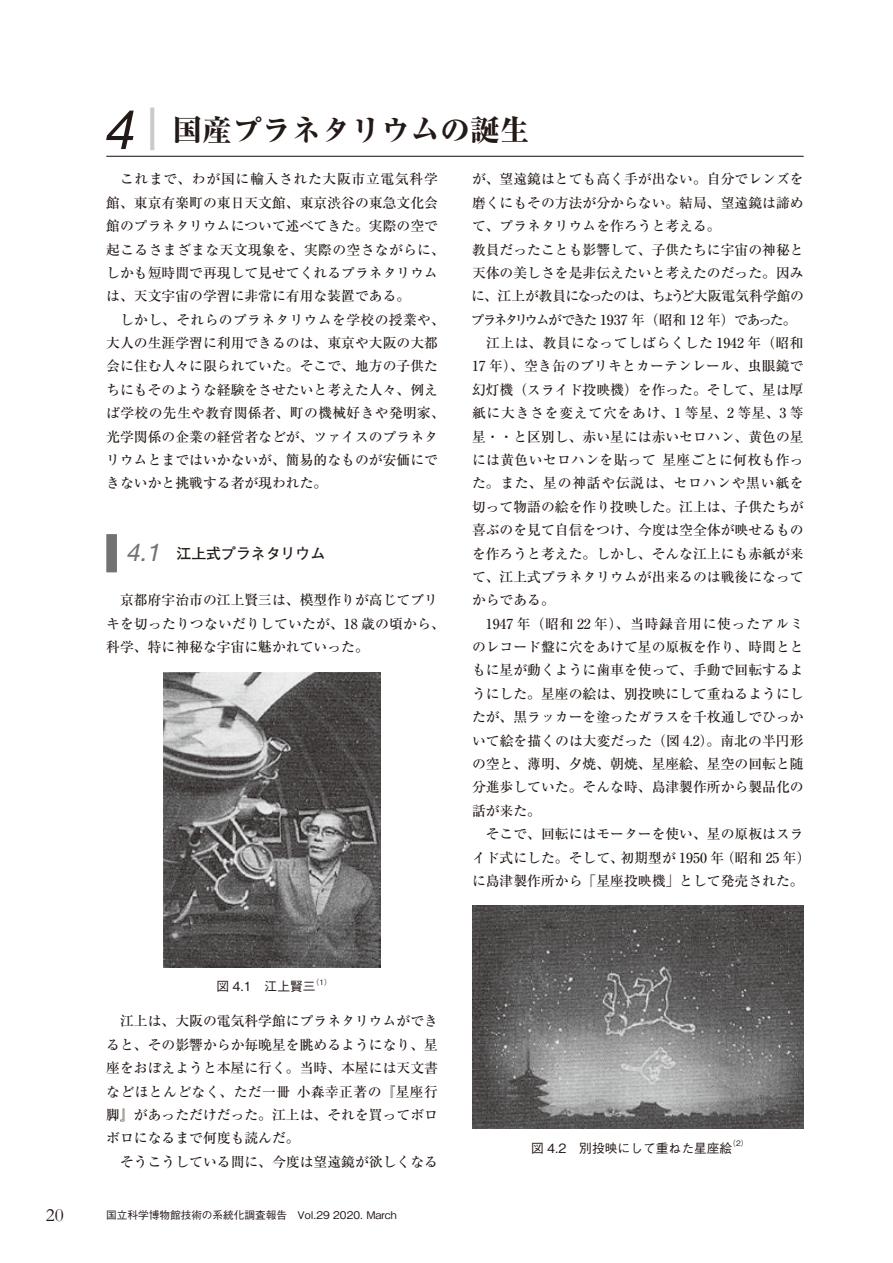
<style>
.page{position:relative;width:893px;height:1263px;background:#fff}
.page>*{position:absolute;margin:0;border:0;box-sizing:border-box;transform-origin:0 0}
.t1{font:800 29.7px "Ryumin Pro";color:#231916}
.t2{font:19.2px "Garamond";color:#231916}
.t3{font:700 14.85px "Futo Go B101 Pro";color:#231916}
.t4{font:500 13.8px/23.4px "Ryumin Pro";color:#231916}
.t5{font:500 12.75px "Gothic BBB Pro";color:#231916}
.t6{font:500 10.65px "Gothic BBB Pro";color:#231916}
.t7{font:500 7.5px "Gothic BBB Pro";color:#231916}
.s1{font-family:"Helvetica Neue";font-weight:400;font-style:italic;font-size:54.15px}
.s2{font-size:42.45px;color:#c9cacb}
.s3{font-family:"Helvetica Neue";font-weight:400;font-style:italic;font-size:24.45px;color:#727272}
</style>
<div class="page">
<hr style="left:106px;top:156px;width:698px;height:1px;background:#231916">
<div style="left:106px;top:534px;width:11px;height:38px;background:#727272"></div>
<img style="left:163px;top:672px;width:218px;height:296px">
<img style="left:472px;top:905px;width:332px;height:224px">
<h1 class="t1" style="left:106px;top:107px;width:425px"><span class="s1">4</span><span class="s2">｜</span>国産プラネタリウムの誕生</h1>
<p class="t4" style="left:106px;top:167px;width:340px;text-indent:14px">これまで、わが国に輸入された大阪市立電気科学館、東京有楽町の東日天文館、東京渋谷の東急文化会館のプラネタリウムについて述べてきた。実際の空で起こるさまざまな天文現象を、実際の空さながらに、しかも短時間で再現して見せてくれるプラネタリウムは、天文宇宙の学習に非常に有用な装置である。</p>
<p class="t4" style="left:106px;top:307px;width:340px;text-indent:14px">しかし、それらのプラネタリウムを学校の授業や、大人の生涯学習に利用できるのは、東京や大阪の大都会に住む人々に限られていた。そこで、地方の子供たちにもそのような経験をさせたいと考えた人々、例えば学校の先生や教育関係者、町の機械好きや発明家、光学関係の企業の経営者などが、ツァイスのプラネタリウムとまではいかないが、簡易的なものが安価にできないかと挑戦する者が現われた。</p>
<p class="t4" style="left:471px;top:166px;width:335px">が、望遠鏡はとても高く手が出ない。自分でレンズを磨くにもその方法が分からない。結局、望遠鏡は諦めて、プラネタリウムを作ろうと考える。<br>教員だったことも影響して、子供たちに宇宙の神秘と天体の美しさを是非伝えたいと考えたのだった。因みに、江上が教員になったのは、ちょうど大阪電気科学館のプラネタリウムができた 1937 年（昭和 12 年）であった。　江上は、教員になってしばらくした 1942 年（昭和<br>17 年）、空き缶のブリキとカーテンレール、虫眼鏡で幻灯機（スライド投映機）を作った。そして、星は厚紙に大きさを変えて穴をあけ、1 等星、2 等星、3 等星・・と区別し、赤い星には赤いセロハン、黄色の星には黄色いセロハンを貼って星座ごとに何枚も作った。また、星の神話や伝説は、セロハンや黒い紙を切って物語の絵を作り投映した。江上は、子供たちが喜ぶのを見て自信をつけ、今度は空全体が映せるものを作ろうと考えた。しかし、そんな江上にも赤紙が来て、江上式プラネタリウムが出来るのは戦後になってからである。<br>　1947 年（昭和 22 年）、当時録音用に使ったアルミのレコード盤に穴をあけて星の原板を作り、時間とともに星が動くように歯車を使って、手動で回転するようにした。星座の絵は、別投映にして重ねるようにしたが、黒ラッカーを塗ったガラスを千枚通しでひっかいて絵を描くのは大変だった（図 4.2）。南北の半円形の空と、薄明、夕焼、朝焼、星座絵、星空の回転と随分進歩していた。そんな時、島津製作所から製品化の話が来た。</p>
<p class="t4" style="left:472px;top:821px;width:340px;text-align:center">そこで、回転にはモーターを使い、星の原板はスラ<br>イド式にした。そして、初期型が 1950 年（昭和 25 年）に島津製作所から「星座投映機」として発売された。</p>
<p class="t3" style="left:128px;top:541px;width:199px"><span class="s3">4.1</span> 江上式プラネタリウム</p>
<p class="t4" style="left:106px;top:587px;width:340px;text-indent:14px">京都府宇治市の江上賢三は、模型作りが高じてブリキを切ったりつないだりしていたが、18 歳の頃から、科学、特に神秘な宇宙に魅かれていった。</p>
<p class="t5" style="left:217px;top:976px;width:101px">図 4.1　江上賢三</p>
<p class="t7" style="left:312px;top:976px;width:21px">（1）</p>
<p class="t4" style="left:106px;top:1008px;width:333px;text-indent:14px">江上は、大阪の電気科学館にプラネタリウムができると、その影響からか毎晩星を眺めるようになり、星座をおぼえようと本屋に行く。当時、本屋には天文書などほとんどなく、ただ一冊小森幸正著の『星座行脚』があっただけだった。江上は、それを買ってボロボロになるまで何度も読んだ。<br>　そうこうしている間に、今度は望遠鏡が欲しくなる</p>
<h2 class="t2" style="left:46px;top:1202px;width:19px">20</h2>
<p class="t6" style="left:106px;top:1206px;width:292px">国立科学博物館技術の系統化調査報告　Vol.29 2020. March</p>
<p class="t5" style="left:531px;top:1137px;width:203px">図 4.2　別投映にして重ねた星座絵</p>
<p class="t7" style="left:729px;top:1137px;width:21px">（2）</p>
</div>
